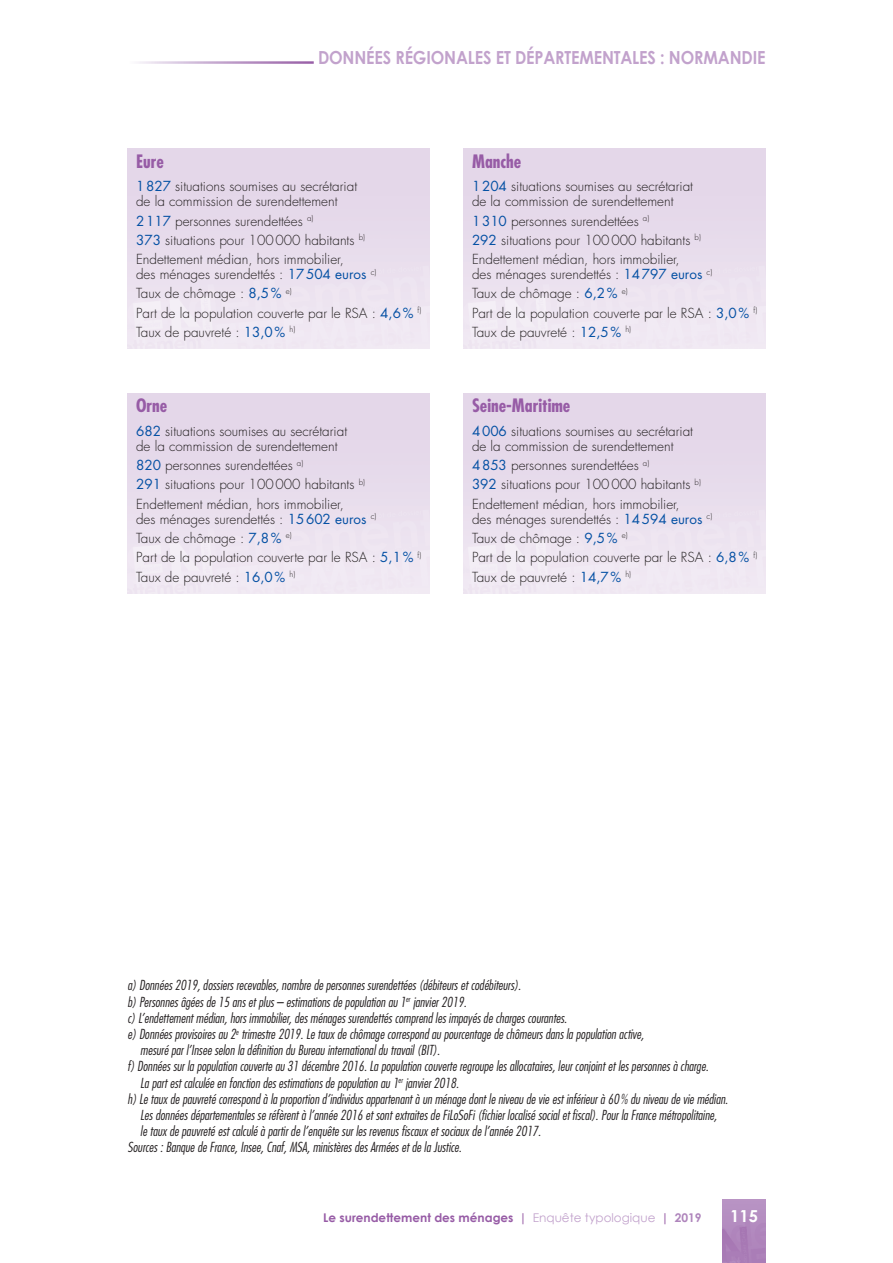
<style>
.page{position:relative;width:893px;height:1263px;background:#fff}
.page>*{position:absolute;margin:0;border:0;box-sizing:border-box;transform-origin:0 0}
.t1{font:700 18px "Century Gothic";letter-spacing:-.01em;color:#c2a2cc;scale:.9 1}
.t2{font:700 condensed 18px "Futura Std";color:#975ca6}
.t3{font:700 16.5px "Century Gothic";color:#fff}
.t4{font:300 13.5px/19.2px "Futura Std";color:#231f20}
.t5{font:italic 300 condensed 13.5px "Futura Std";color:#231f20}
.t6{font:700 12px "Century Gothic";color:#975ca6}
.s1{font-weight:400;color:#0551a4}
.s2{font-weight:400;color:#c2a2cc}
.s3{color:#af85bc}
</style>
<div class="page">
<img style="left:723px;top:1199px;width:42px;height:64px">
<h1 class="t1" style="left:318px;top:44px;width:499px">DONNÉES RÉGIONALES ET DÉPARTEMENTALES : NORMANDIE</h1>
<h1 class="t2" style="left:136px;top:150px;width:29px">Eure</h1>
<p class="t4" style="left:136px;top:179px;width:223px;line-height:15px"><span class="s1">1827</span> situations soumises au secrétariat de la commission de surendettement</p>
<p class="t4" style="left:136px;top:212px;width:230px"><span class="s1">2117</span> personnes surendettées <sup>a)<br></sup><span class="s1">373</span> situations pour 100000 habitants <sup>b)<br></sup>Endettement médian, hors immobilier,</p>
<p class="t4" style="left:136px;top:265px;width:287px">des ménages surendettés : <span class="s1">17504 euros</span> <sup>c)<br></sup>Taux de chômage : <span class="s1">8,5%</span> <sup>e)<br></sup>Part de la population couverte par le RSA : <span class="s1">4,6%</span> <sup>f)<br></sup>Taux de pauvreté : <span class="s1">13,0%</span> <sup>h)</sup></p>
<h1 class="t2" style="left:136px;top:395px;width:33px">Orne</h1>
<p class="t4" style="left:136px;top:424px;width:213px;line-height:15px"><span class="s1">682</span> situations soumises au secrétariat de la commission de surendettement</p>
<p class="t4" style="left:136px;top:456px;width:230px"><span class="s1">820</span> personnes surendettées <sup>a)<br></sup><span class="s1">291</span> situations pour 100000 habitants <sup>b)<br></sup>Endettement médian, hors immobilier,</p>
<p class="t4" style="left:136px;top:510px;width:287px">des ménages surendettés : <span class="s1">15602 euros</span> <sup>c)<br></sup>Taux de chômage : <span class="s1">7,8%</span> <sup>e)<br></sup>Part de la population couverte par le RSA : <span class="s1">5,1%</span> <sup>f)<br></sup>Taux de pauvreté : <span class="s1">16,0%</span> <sup>h)</sup></p>
<h1 class="t2" style="left:472px;top:150px;width:51px">Manche</h1>
<p class="t4" style="left:472px;top:179px;width:223px;line-height:15px"><span class="s1">1204</span> situations soumises au secrétariat de la commission de surendettement</p>
<p class="t4" style="left:472px;top:212px;width:230px"><span class="s1">1310</span> personnes surendettées <sup>a)<br></sup><span class="s1">292</span> situations pour 100000 habitants <sup>b)<br></sup>Endettement médian, hors immobilier,</p>
<p class="t4" style="left:472px;top:265px;width:287px">des ménages surendettés : <span class="s1">14797 euros</span> <sup>c)<br></sup>Taux de chômage : <span class="s1">6,2%</span> <sup>e)<br></sup>Part de la population couverte par le RSA : <span class="s1">3,0%</span> <sup>f)<br></sup>Taux de pauvreté : <span class="s1">12,5%</span> <sup>h)</sup></p>
<h1 class="t2" style="left:472px;top:395px;width:100px">Seine-Maritime</h1>
<p class="t4" style="left:472px;top:424px;width:223px;line-height:15px"><span class="s1">4006</span> situations soumises au secrétariat de la commission de surendettement</p>
<p class="t4" style="left:472px;top:456px;width:230px"><span class="s1">4853</span> personnes surendettées <sup>a)<br></sup><span class="s1">392</span> situations pour 100000 habitants <sup>b)<br></sup>Endettement médian, hors immobilier,</p>
<p class="t4" style="left:472px;top:510px;width:287px">des ménages surendettés : <span class="s1">14594 euros</span> <sup>c)<br></sup>Taux de chômage : <span class="s1">9,5%</span> <sup>e)<br></sup>Part de la population couverte par le RSA : <span class="s1">6,8%</span> <sup>f)<br></sup>Taux de pauvreté : <span class="s1">14,7%</span> <sup>h)</sup></p>
<p class="t5" style="left:128px;top:977px;width:395px">a) Données 2019, dossiers recevables, nombre de personnes surendettées (débiteurs et codébiteurs).</p>
<p class="t5" style="left:128px;top:994px;width:340px">b) Personnes âgées de 15 ans et plus – estimations de population au 1<sup>er</sup> janvier 2019.</p>
<p class="t5" style="left:128px;top:1010px;width:441px">c) L’endettement médian, hors immobilier, des ménages surendettés comprend les impayés de charges courantes.</p>
<p class="t5" style="left:128px;top:1026px;width:518px">e) Données provisoires au 2<sup>e</sup> trimestre 2019. Le taux de chômage correspond au pourcentage de chômeurs dans la population active,</p>
<p class="t5" style="left:140px;top:1042px;width:301px">mesuré par l’Insee selon la définition du Bureau international du travail (BIT).</p>
<p class="t5" style="left:128px;top:1058px;width:582px">f) Données sur la population couverte au 31 décembre 2016. La population couverte regroupe les allocataires, leur conjoint et les personnes à charge.</p>
<p class="t5" style="left:140px;top:1075px;width:320px">La part est calculée en fonction des estimations de population au 1<sup>er</sup> janvier 2018.</p>
<p class="t5" style="left:128px;top:1091px;width:602px">h) Le taux de pauvreté correspond à la proportion d’individus appartenant à un ménage dont le niveau de vie est inférieur à 60% du niveau de vie médian.</p>
<p class="t5" style="left:140px;top:1107px;width:578px">Les données départementales se réfèrent à l’année 2016 et sont extraites de FiLoSoFi (fichier localisé social et fiscal). Pour la France métropolitaine,</p>
<p class="t5" style="left:140px;top:1123px;width:402px">le taux de pauvreté est calculé à partir de l’enquête sur les revenus fiscaux et sociaux de l’année 2017.</p>
<p class="t5" style="left:128px;top:1139px;width:336px">Sources : Banque de France, Insee, Cnaf, MSA, ministères des Armées et de la Justice.</p>
<p class="t6" style="left:323px;top:1208px;width:380px">Le surendettement des ménages | <span class="s2">Enquête typologique</span> | <span class="s3">2019</span></p>
<p class="t3" style="left:730px;top:1203px;width:29px">115</p>
</div>
